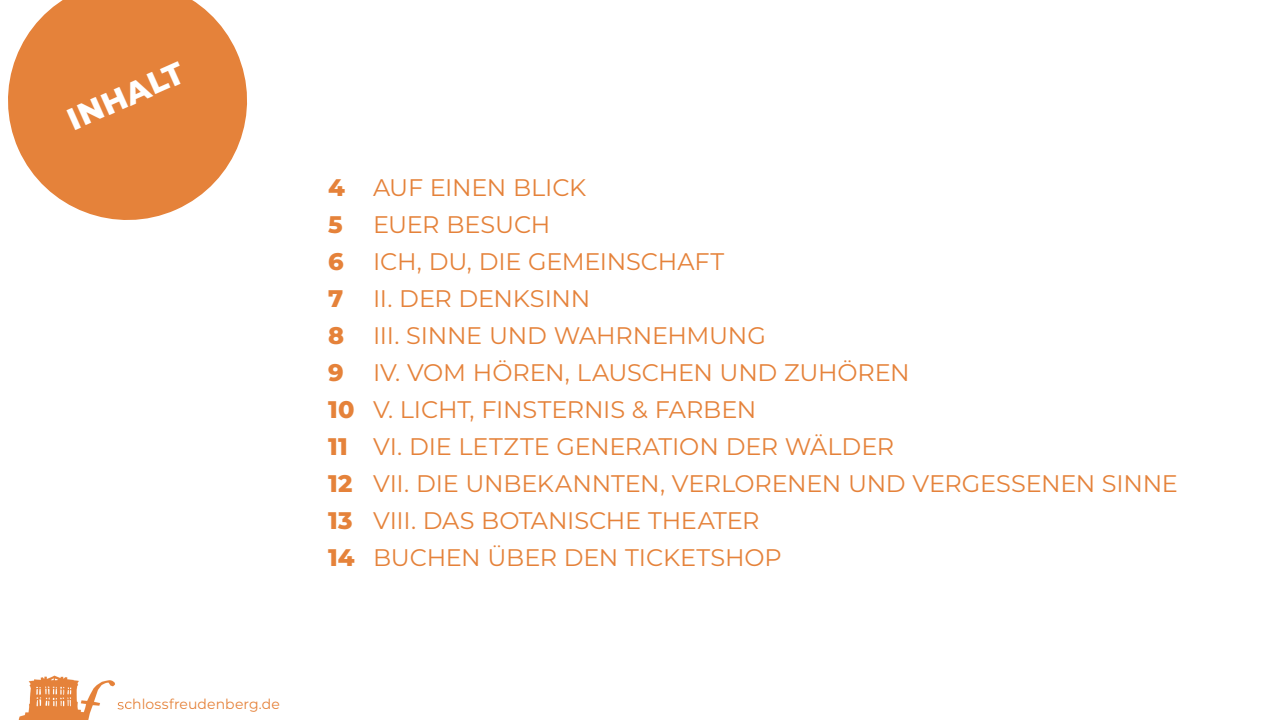
<style>
.page{position:relative;width:1280px;height:720px;background:#fff}
.page>*{position:absolute;margin:0;border:0;box-sizing:border-box;transform-origin:0 0}
.t1{font:800 31px "Montserrat";color:#fff}
.t2{font:24px/37px "Montserrat";letter-spacing:-.01em;color:#e5823a}
.t3{font:14px "Montserrat";letter-spacing:.01em;color:#e5823a}
.s1{font-weight:800}
</style>
<div class="page">
<img style="left:18px;top:675px;width:100px;height:45px">
<svg style="left:118px;top:702px;width:6px;height:8px"></svg>
<svg style="left:8px;top:0;width:239px;height:220px;fill:#e5823a"></svg>
<p class="t1" style="left:60px;top:100px;width:126px;rotate:-24deg">INHALT</p>
<p class="t2" style="left:328px;top:168px;width:260px"><span class="s1">4</span> AUF EINEN BLICK<br><span class="s1">5</span></p>
<p class="t2" style="left:328px;top:205px;width:852px;text-indent:45px">EUER BESUCH<br><span class="s1">6</span> ICH, DU, DIE GEMEINSCHAFT<br><span class="s1">7</span> II. DER DENKSINN<br><span class="s1">8</span> III. SINNE UND WAHRNEHMUNG<br><span class="s1">9</span> IV. VOM HÖREN, LAUSCHEN UND ZUHÖREN<br><span class="s1">10</span> V. LICHT, FINSTERNIS &amp; FARBEN<br><span class="s1">11</span> VI. DIE LETZTE GENERATION DER WÄLDER<br><span class="s1">12</span> VII. DIE UNBEKANNTEN, VERLORENEN UND VERGESSENEN SINNE<br><span class="s1">13</span> VIII. DAS BOTANISCHE THEATER<br><span class="s1">14</span> BUCHEN ÜBER DEN TICKETSHOP</p>
<p class="t3" style="left:117px;top:695px;width:164px">schlossfreudenberg.de</p>
</div>
